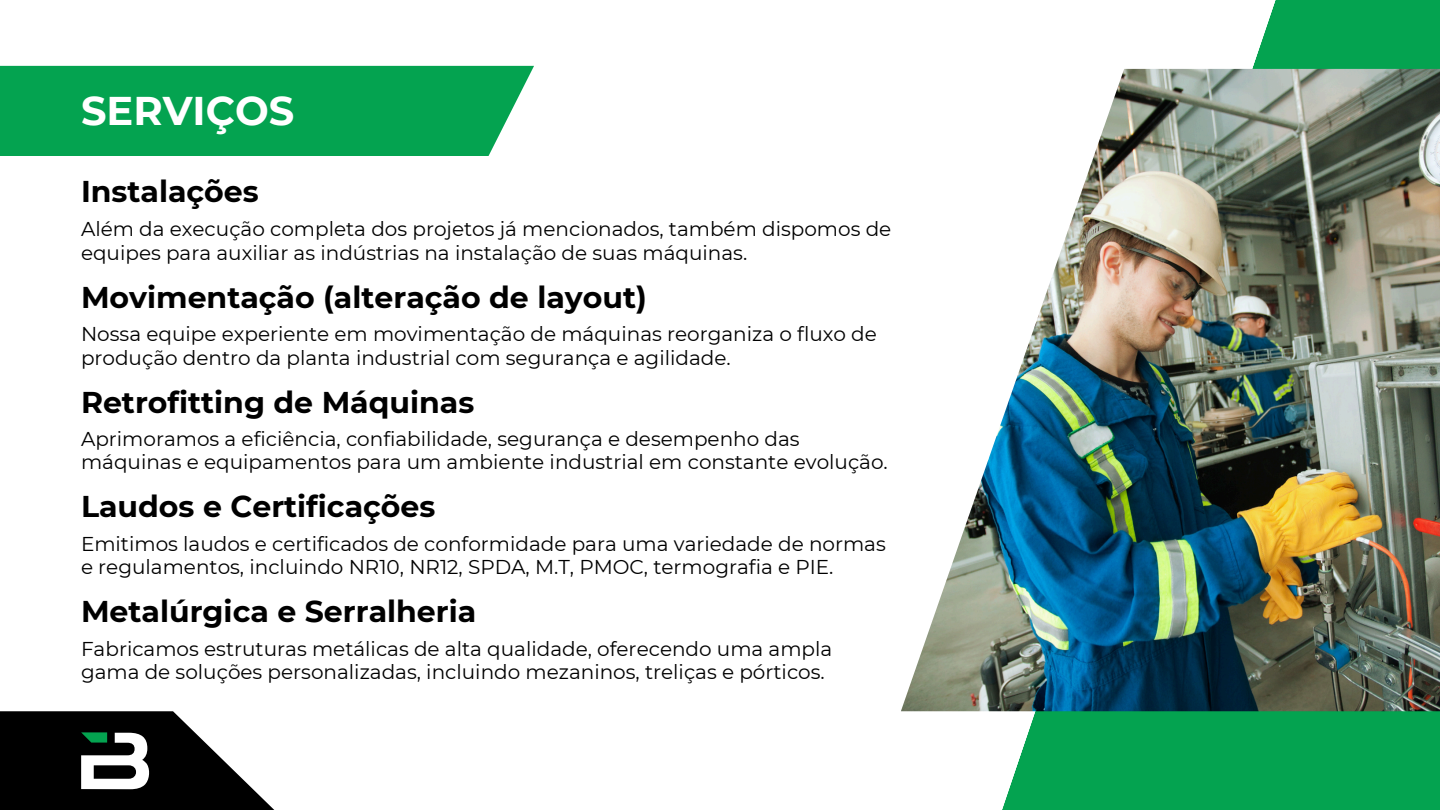
<style>
.page{position:relative;width:1440px;height:810px;background:#fff}
.page>*{position:absolute;margin:0;border:0;box-sizing:border-box;transform-origin:0 0}
.t1{font:700 40px "Montserrat";color:#fff}
.t2{font:700 30px "Montserrat";color:#000}
.t3{font:20px/23.2px "Montserrat";color:#000}
</style>
<div class="page">
<svg style="left:993px;top:0;width:447px;height:810px;fill:#04a350"></svg>
<img style="left:901px;top:69px;width:539px;height:642px">
<div style="left:0;top:66px;width:534px;height:90px;background:#04a350"></div>
<svg style="left:0;top:712px;width:275px;height:98px"></svg>
<h1 class="t1" style="left:81px;top:86px;width:215px">SERVIÇOS</h1>
<h2 class="t2" style="left:81px;top:173px;width:179px">Instalações</h2>
<p class="t3" style="left:81px;top:218px;width:812px">Além da execução completa dos projetos já mencionados, também dispomos de equipes para auxiliar as indústrias na instalação de suas máquinas.</p>
<h2 class="t2" style="left:81px;top:279px;width:567px">Movimentação (alteração de layout)</h2>
<p class="t3" style="left:81px;top:323px;width:797px">Nossa equipe experiente em movimentação de máquinas reorganiza o fluxo de produção dentro da planta industrial com segurança e agilidade.</p>
<h2 class="t2" style="left:81px;top:384px;width:395px">Retrofitting de Máquinas</h2>
<p class="t3" style="left:81px;top:427px;width:808px">Aprimoramos a eficiência, confiabilidade, segurança e desempenho das máquinas e equipamentos para um ambiente industrial em constante evolução.</p>
<h2 class="t2" style="left:81px;top:488px;width:356px">Laudos e Certificações</h2>
<p class="t3" style="left:81px;top:532px;width:806px">Emitimos laudos e certificados de conformidade para uma variedade de normas e regulamentos, incluindo NR10, NR12, SPDA, M.T, PMOC, termografia e PIE.</p>
<h2 class="t2" style="left:81px;top:593px;width:397px">Metalúrgica e Serralheria</h2>
<p class="t3" style="left:81px;top:637px;width:753px">Fabricamos estruturas metálicas de alta qualidade, oferecendo uma ampla gama de soluções personalizadas, incluindo mezaninos, treliças e pórticos.</p>
</div>
